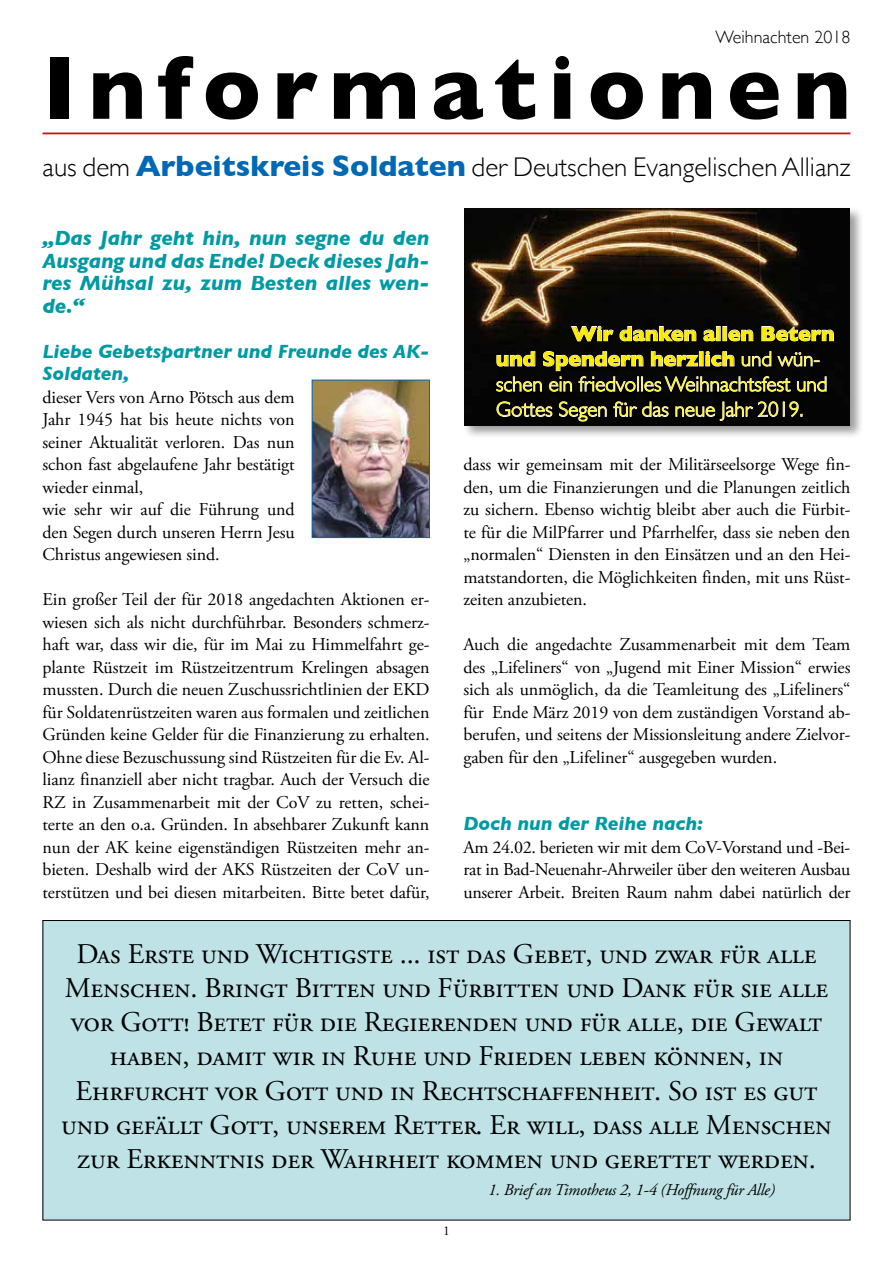
<style>
.page{position:relative;width:893px;height:1263px;background:#fff}
.page>*{position:absolute;margin:0;border:0;box-sizing:border-box;transform-origin:0 0}
.t1{font:700 91.5px "Gill Sans";letter-spacing:.125em;color:#000}
.t2{font:28.5px/34.2px "Adobe Garamond Pro";letter-spacing:-.005em;color:#000;text-align:center}
.t3{font:300 27px "Gill Sans";color:#000}
.t4{font:300 21px/25.2px "Gill Sans";color:#ffed00}
.t5{font:italic 700 21px/22.5px "Gill Sans";letter-spacing:-.005em;color:#009aa3;text-align:justify}
.t6{font:italic 700 19.5px/22.5px "Gill Sans";letter-spacing:-.005em;color:#009aa3}
.t7{font:18px/22.5px "Adobe Garamond Pro";letter-spacing:-.015em;color:#000;text-align:justify}
.t8{font:300 18px "Gill Sans";color:#000}
.t9{font:italic 16.5px "Adobe Garamond Pro";letter-spacing:-.015em;color:#000}
.t10{font:13.5px "Adobe Garamond Pro";color:#000}
.s1{font-weight:700;font-size:30px;color:#0068b4}
.s2{font-weight:700}
</style>
<div class="page">
<hr style="left:43px;top:133px;width:807px;height:1px;background:#cd1013">
<div style="left:43px;top:920px;width:807px;height:300px;background:#bee2e5"></div>
<div style="left:462px;top:206px;width:402px;height:233px;background:#000;opacity:.4"></div>
<img style="left:464px;top:209px;width:386px;height:216px">
<div style="left:496px;top:325px;width:341px;height:100px;background:#000"></div>
<svg style="left:571px;top:325px;width:126px;height:17px"></svg>
<svg style="left:703px;top:329px;width:13px;height:13px"></svg>
<div style="left:716px;top:326px;width:5px;height:15px;border:1px solid #fff"></div>
<div style="left:722px;top:326px;width:5px;height:15px;border:1px solid #fff"></div>
<svg style="left:728px;top:329px;width:26px;height:13px"></svg>
<svg style="left:761px;top:326px;width:73px;height:16px"></svg>
<svg style="left:496px;top:351px;width:331px;height:41px"></svg>
<svg style="left:496px;top:401px;width:57px;height:16px"></svg>
<svg style="left:559px;top:401px;width:48px;height:21px"></svg>
<svg style="left:613px;top:401px;width:56px;height:16px"></svg>
<svg style="left:675px;top:401px;width:127px;height:20px"></svg>
<img style="left:314px;top:382px;width:114px;height:154px">
<div style="left:312px;top:380px;width:118px;height:158px;border:1px solid #0068b4"></div>
<p class="t8" style="left:716px;top:22px;width:136px">Weihnachten 2018</p>
<h1 class="t1" style="left:43px;top:15px;width:810px">Informationen</h1>
<h3 class="t3" style="left:43px;top:145px;width:809px">aus dem <span class="s1">Arbeitskreis Soldaten</span> der Deutschen Evangelischen Allianz</h3>
<p class="t5" style="left:43px;top:227px;width:388px">„Das Jahr geht hin, nun segne du den Ausgang und das Ende! Deck dieses Jah&shy;res Mühsal zu, zum Besten alles wen&shy;de.“</p>
<p class="t6" style="left:43px;top:340px;width:388px">Liebe Gebetspartner und Freunde des AK-<br>Soldaten,</p>
<p class="t7" style="left:43px;top:386px;width:254px;text-align:left">dieser Vers von Arno Pötsch aus dem<br>Jahr 1945 hat bis heute nichts von seiner Aktualität verloren. Das nun schon fast abgelaufene Jahr bestätigt wieder einmal,<br>wie sehr wir auf die Führung und den Segen durch unseren Herrn Jesu<br>Christus angewiesen sind.</p>
<p class="t7" style="left:43px;top:589px;width:389px">Ein großer Teil der für 2018 angedachten Aktionen er&shy;wiesen sich als nicht durchführbar. Besonders schmerz&shy;haft war, dass wir die, für im Mai zu Himmelfahrt ge&shy;plante Rüstzeit im Rüstzeitzentrum Krelingen absagen mussten. Durch die neuen Zuschussrichtlinien der EKD für Soldatenrüstzeiten waren aus formalen und zeitlichen Gründen keine Gelder für die Finanzierung zu erhalten.<br>Ohne diese Bezuschussung sind Rüstzeiten für die Ev. Al&shy;lianz finanziell aber nicht tragbar. Auch der Versuch die RZ in Zusammenarbeit mit der CoV zu retten, schei&shy;terte an den o.a. Gründen. In absehbarer Zukunft kann nun der AK keine eigenständigen Rüstzeiten mehr an&shy;bieten. Deshalb wird der AKS Rüstzeiten der CoV un&shy;terstützen und bei diesen mitarbeiten. Bitte betet dafür,</p>
<p class="t4" style="left:496px;top:320px;width:340px;text-indent:76px"><span class="s2">Wir danken allen Betern und Spendern herzlich</span> und wün&shy;schen ein friedvolles Weihnachtsfest und Gottes Segen für das neue Jahr 2019.</p>
<p class="t7" style="left:463px;top:454px;width:388px">dass wir gemeinsam mit der Militärseelsorge Wege fin&shy;den, um die Finanzierungen und die Planungen zeitlich zu sichern. Ebenso wichtig bleibt aber auch die Fürbit&shy;te für die MilPfarrer und Pfarrhelfer, dass sie neben den „normalen“ Diensten in den Einsätzen und an den Hei&shy;matstandorten, die Möglichkeiten finden, mit uns Rüst&shy;zeiten anzubieten.</p>
<p class="t7" style="left:463px;top:634px;width:388px">Auch die angedachte Zusammenarbeit mit dem Team des „Lifeliners“ von „Jugend mit Einer Mission“ erwies sich als unmöglich, da die Teamleitung des „Lifeliners“ für Ende März 2019 von dem zuständigen Vorstand ab&shy;berufen, und seitens der Missionsleitung andere Zielvor&shy;gaben für den „Lifeliner“ ausgegeben wurden.</p>
<p class="t6" style="left:463px;top:812px;width:241px">Doch nun der Reihe nach:</p>
<p class="t7" style="left:463px;top:836px;width:388px">Am 24.02. berieten wir mit dem CoV-Vorstand und -Bei&shy;rat in Bad-Neuenahr-Ahrweiler über den weiteren Ausbau unserer Arbeit. Breiten Raum nahm dabei natürlich der</p>
<p class="t2" style="left:61px;top:938px;width:772px">Das Erste und Wichtigste ... ist das Gebet, und zwar für alle Menschen. Bringt Bitten und Fürbitten und Dank für sie alle vor Gott! Betet für die Regierenden und für alle, die Gewalt haben, damit wir in Ruhe und Frieden leben können, in Ehrfurcht vor Gott und in Rechtschaffenheit. So ist es gut und gefällt Gott, unserem Retter. Er will, dass alle Menschen zur Erkenntnis der Wahrheit kommen und gerettet werden.</p>
<p class="t9" style="left:488px;top:1180px;width:288px">1. Brief an Timotheus 2, 1-4 (Hoffnung für Alle)</p>
<p class="t10" style="left:443px;top:1223px;width:8px">1</p>
</div>
